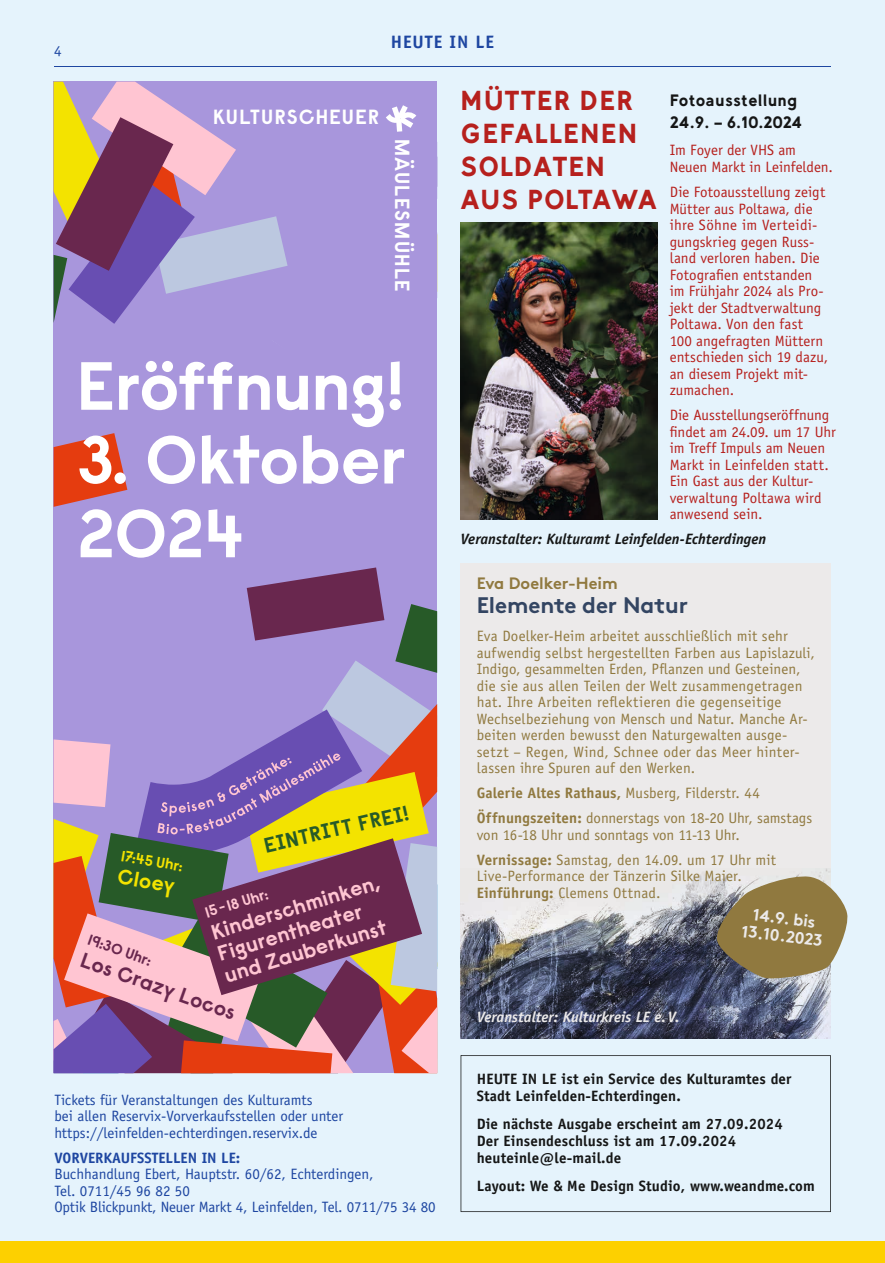
<style>
.page{position:relative;width:885px;height:1263px;background:#fff}
.page>*{position:absolute;margin:0;border:0;box-sizing:border-box;transform-origin:0 0}
.t1{font:700 67.95px/73.8px "Raisonne";color:#fff}
.t2{font:900 27.45px/33px "Tilde";letter-spacing:.04em;color:#b6201d}
.t3{font:700 22.5px "Brown";letter-spacing:-.005em;color:#334562}
.t4{font:700 21px/22.5px "Raisonne";color:#ffc5d2}
.t5{font:700 21px "Raisonne";color:#275a28}
.t6{font:700 21px "Raisonne";color:#69274e}
.t7{font:700 21px "Raisonne";color:#f3e300}
.t8{font:700 20.55px "Raisonne";letter-spacing:.055em;color:#fff}
.t9{font:700 18px "Officina Sans Std";letter-spacing:.05em;color:#1e46a1}
.t10{font:900 16.5px/22.5px "Tilde";letter-spacing:.01em;color:#151616}
.t11{font:700 16.5px/18px "Brown";color:#eceaea;text-align:center}
.t12{font:700 16.5px "Brown";letter-spacing:-.005em;color:#90793f}
.t13{font:15px/16.5px "Officina Sans Std";letter-spacing:.01em;color:#90793f}
.t14{font:15px/16.5px "Officina Sans Std";color:#b6201d}
.t15{font:15px/16.5px "Officina Sans Std";color:#1e46a1}
.t16{font:700 15px/16.6px "Officina Sans Std";letter-spacing:.01em;color:#151616}
.t17{font:italic 700 15px "Officina Sans Std";letter-spacing:-.005em;color:#151616}
.t18{font:italic 700 15px "Officina Sans Std";color:#eceaea}
.t19{font:700 15px "Officina Sans Std";color:#1e46a1}
.t20{font:700 15px "Raisonne";color:#69274e}
.t21{font:700 15px "Raisonne";color:#f3e300}
.t22{font:700 15px "Raisonne";color:#ffc5d2}
.s1{font-weight:700}
</style>
<div class="page">
<div style="left:0;top:0;width:884px;height:1263px;background:#e5f3fc"></div>
<div style="left:0;top:1242px;width:884px;height:21px;background:#fdd000"></div>
<div style="left:460px;top:563px;width:370px;height:476px;background:#eceaea"></div>
<img style="left:460px;top:868px;width:370px;height:171px">
<img style="left:460px;top:223px;width:197px;height:296px">
<hr style="left:54px;top:66px;width:776px;height:1px;background:#1e46a1">
<svg style="left:460px;top:1055px;width:370px;height:157px"></svg>
<div style="left:54px;top:82px;width:383px;height:991px;background:#a896dc"></div>
<svg style="left:54px;top:433px;width:73px;height:74px"></svg>
<svg style="left:54px;top:567px;width:383px;height:506px"></svg>
<svg style="left:54px;top:82px;width:363px;height:242px"></svg>
<svg style="left:715px;top:874px;width:133px;height:106px;background:#9a8b65"></svg>
<p class="t15" style="left:54px;top:42px;width:9px">4</p>
<p class="t9" style="left:391px;top:30px;width:105px">HEUTE IN LE</p>
<h3 class="t8" style="left:213px;top:103px;width:167px">KULTURSCHEUER</h3>
<h3 class="t8" style="left:416px;top:139px;width:154px;rotate:90deg">MÄULESMÜHLE</h3>
<h1 class="t1" style="left:77px;top:348px;width:328px">Eröffnung!</h1>
<h1 class="t1" style="left:77px;top:421px;width:330px">3. Oktober<br>2024</h1>
<h3 class="t5" style="left:261px;top:832px;width:149px;rotate:-13deg">EINTRITT FREI!</h3>
<p class="t21" style="left:123px;top:846px;width:64px;rotate:10deg">17:45 Uhr:</p>
<h3 class="t7" style="left:120px;top:862px;width:59px;rotate:10deg">Cloey</h3>
<h3 class="t4" style="left:208px;top:921px;width:177px;rotate:-17deg">Kinderschminken,<br>Figurentheater und Zauberkunst</h3>
<p class="t22" style="left:203px;top:903px;width:66px;rotate:-17deg">15 - 18 Uhr:</p>
<p class="t20" style="left:92px;top:930px;width:68px;rotate:19deg">19:30 Uhr:</p>
<h3 class="t6" style="left:87px;top:945px;width:164px;rotate:20deg">Los Crazy Locos</h3>
<h2 class="t2" style="left:460px;top:84px;width:197px">MÜTTER DER<br>GEFALLENEN<br>SOLDATEN<br>AUS POLTAWA</h2>
<p class="t10" style="left:669px;top:89px;width:134px">Fotoausstellung<br>24.9. – 6.10.2024</p>
<p class="t14" style="left:669px;top:142px;width:165px">Im Foyer der VHS am<br>Neuen Markt in Leinfelden.</p>
<p class="t14" style="left:669px;top:184px;width:160px">Die Fotoausstellung zeigt<br>Mütter aus Poltawa, die ihre Söhne im Verteidi&shy;gungskrieg gegen Russ&shy;land verloren haben. Die<br>Fotografien entstanden im Frühjahr 2024 als Pro&shy;jekt der Stadtverwaltung<br>Poltawa. Von den fast<br>100 angefragten Müttern entschieden sich 19 dazu, an diesem Projekt mit&shy;zumachen.</p>
<p class="t14" style="left:669px;top:407px;width:167px">Die Ausstellungseröffnung findet am 24.09. um 17 Uhr im Treff Impuls am Neuen<br>Markt in Lein felden statt.<br>Ein Gast aus der Kultur&shy;verwaltung Poltawa wird anwesend sein.</p>
<p class="t17" style="left:460px;top:529px;width:307px">Veranstalter: Kulturamt Leinfelden-Echterdingen</p>
<p class="t12" style="left:476px;top:570px;width:142px">Eva Doelker-Heim</p>
<h3 class="t3" style="left:476px;top:587px;width:213px">Elemente der Natur</h3>
<p class="t13" style="left:476px;top:628px;width:339px">Eva Doelker-Heim arbeitet ausschließlich mit sehr aufwendig selbst hergestellten Farben aus Lapis lazuli, Indigo, gesammelten Erden, Pflanzen und Ge steinen, die sie aus allen Teilen der Welt zusammengetragen hat. Ihre Arbeiten reflektieren die gegenseitige Wechselbeziehung von Mensch und Natur. Manche Ar&shy;beiten werden bewusst den Naturgewalten ausge - setzt – Regen, Wind, Schnee oder das Meer hinter&shy;lassen ihre Spuren auf den Werken.</p>
<p class="t13" style="left:476px;top:781px;width:337px;line-height:25px"><span class="s1">Galerie Altes Rathaus,</span> Musberg, Filderstr. 44<br><span class="s1">Öffnungszeiten:</span> donnerstags von 18-20 Uhr, samstags</p>
<p class="t13" style="left:476px;top:822px;width:301px;line-height:25px">von 16-18 Uhr und sonntags von 11-13 Uhr.<br><span class="s1">Vernissage:</span> Samstag, den 14.09. um 17 Uhr mit</p>
<p class="t13" style="left:476px;top:868px;width:266px">Live-Performance der Tänzerin Silke Maier.<br><span class="s1">Einführung:</span> Clemens Ottnad.</p>
<p class="t18" style="left:476px;top:1008px;width:204px">Veranstalter: Kulturkreis LE e. V.</p>
<p class="t11" style="left:745px;top:902px;width:83px;rotate:7deg">14.9. bis<br>13.10.2023</p>
<p class="t15" style="left:54px;top:1091px;width:290px">Tickets für Veranstaltungen des Kulturamts<br>bei allen Reservix-Vorverkaufsstellen oder unter https://leinfelden-echterdingen.reservix.de</p>
<p class="t19" style="left:54px;top:1148px;width:187px">VORVERKAUFSSTELLEN IN LE:</p>
<p class="t15" style="left:54px;top:1166px;width:382px">Buchhandlung Ebert, Hauptstr. 60/62, Echterdingen,<br>Tel. 0711/45 96 82 50<br>Optik Blickpunkt, Neuer Markt 4, Leinfelden, Tel. 0711/75 34 80</p>
<p class="t16" style="left:476px;top:1070px;width:316px">HEUTE IN LE ist ein Service des Kulturamtes der<br>Stadt Leinfelden-Echterdingen.</p>
<p class="t16" style="left:476px;top:1115px;width:307px">Die nächste Ausgabe erscheint am 27.09.2024<br>Der Einsendeschluss ist am 17.09.2024 heuteinle@le-mail.de</p>
<p class="t16" style="left:476px;top:1177px;width:339px">Layout: We &amp; Me Design Studio, www.weandme.com</p>
</div>
